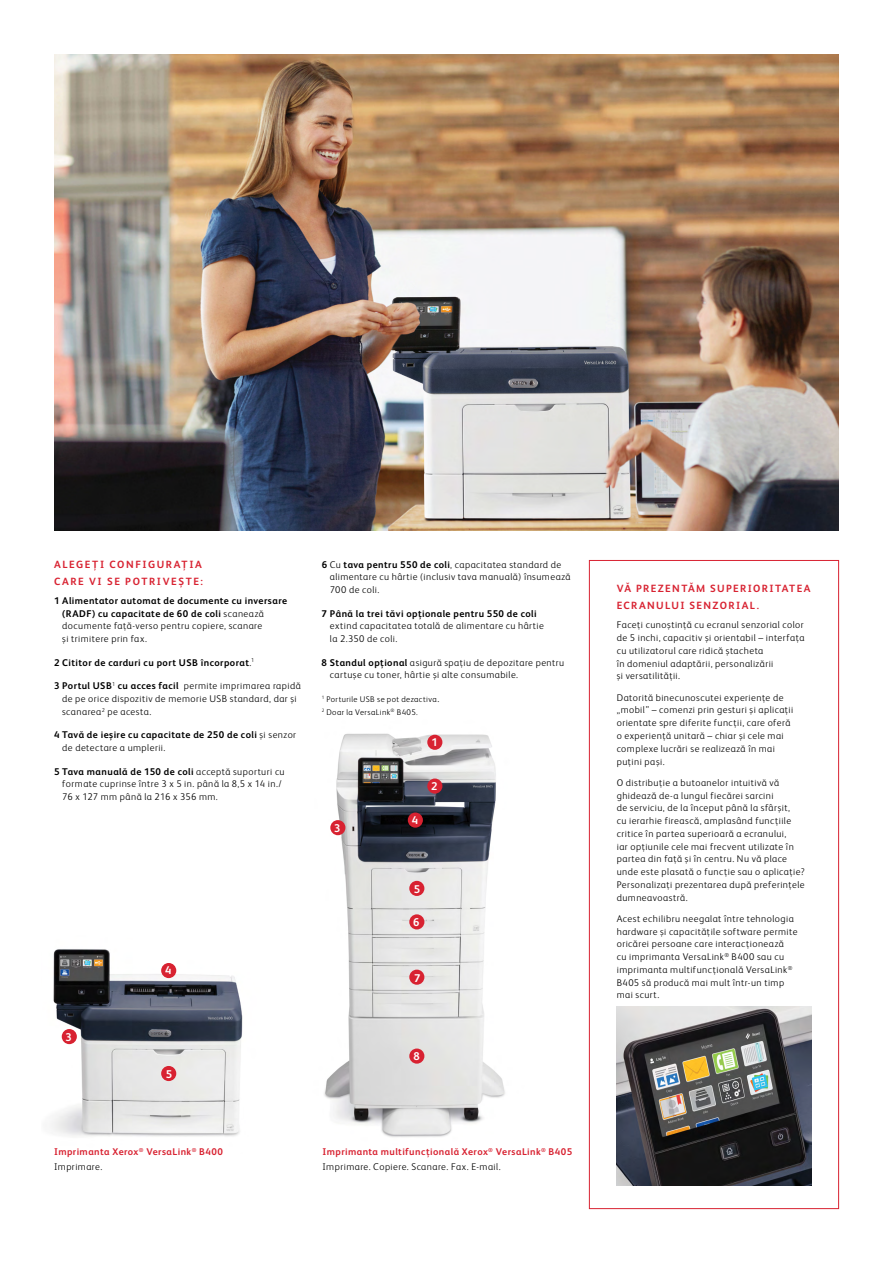
<style>
.page{position:relative;width:893px;height:1263px;background:#fff}
.page>*{position:absolute;margin:0;border:0;box-sizing:border-box;transform-origin:0 0}
.t1{font:700 11.25px "Xerox Sans";color:#fff}
.t2{font:700 10.5px/17.5px "Xerox Sans";letter-spacing:.135em;color:#d82231}
.t3{font:300 9.75px/12.8px "Xerox Sans";letter-spacing:.045em;color:#000}
.t4{font:700 9.75px/12.8px "Xerox Sans";letter-spacing:.045em;color:#000}
.t5{font:700 9.75px/15px "Xerox Sans";letter-spacing:.045em;color:#d82231}
.t6{font:300 8.25px/12.5px "Xerox Sans";letter-spacing:.045em;color:#000}
.s1{font-weight:300}
.s2{font-weight:700}
.s3{font-size:9.75px}
.s4{font-weight:300;color:#000}
</style>
<div class="page">
<img style="left:324px;top:733px;width:181px;height:404px">
<div style="left:409px;top:1048px;width:15px;height:16px;background:#d82231;border-radius:50%"></div>
<div style="left:409px;top:969px;width:15px;height:16px;background:#d82231;border-radius:50%"></div>
<div style="left:409px;top:914px;width:15px;height:15px;background:#d82231;border-radius:50%"></div>
<div style="left:409px;top:881px;width:15px;height:15px;background:#d82231;border-radius:50%"></div>
<div style="left:408px;top:812px;width:15px;height:16px;background:#d82231;border-radius:50%"></div>
<div style="left:330px;top:820px;width:15px;height:15px;background:#d82231;border-radius:50%"></div>
<div style="left:427px;top:778px;width:15px;height:16px;background:#d82231;border-radius:50%"></div>
<div style="left:427px;top:735px;width:15px;height:15px;background:#d82231;border-radius:50%"></div>
<img style="left:51px;top:949px;width:192px;height:188px">
<div style="left:161px;top:1066px;width:15px;height:15px;background:#d82231;border-radius:50%"></div>
<div style="left:161px;top:963px;width:15px;height:15px;background:#d82231;border-radius:50%"></div>
<div style="left:62px;top:1029px;width:15px;height:15px;background:#d82231;border-radius:50%"></div>
<img style="left:617px;top:1006px;width:194px;height:180px">
<img style="left:54px;top:54px;width:785px;height:477px">
<div style="left:589px;top:560px;width:250px;height:649px;border:1px solid #d82231"></div>
<p class="t2" style="left:54px;top:556px;width:151px;line-height:16.5px">ALEGEȚI CONFIGURAȚIA<br>CARE VI SE POTRIVEȘTE:</p>
<p class="t4" style="left:62px;top:594px;width:226px;text-indent:-8px">1 Alimentator automat de documente cu inversare (RADF) cu capacitate de 60 de coli <span class="s1">scanează documente față-verso pentru copiere, scanare<br>și trimitere prin fax.</span></p>
<p class="t4" style="left:54px;top:655px;width:202px">2 Cititor de carduri cu port USB încorporat<span class="s1">.</span><sup>1</sup></p>
<p class="t3" style="left:62px;top:679px;width:240px;text-indent:-8px"><span class="s2">3 Portul USB</span><sup>1</sup> <span class="s2">cu acces facil</span> permite imprimarea rapidă de pe orice dispozitiv de memorie USB standard, dar și scanarea<sup>2</sup> pe acesta.</p>
<p class="t4" style="left:62px;top:728px;width:235px;text-indent:-8px">4 Tavă de ieșire cu capacitate de 250 de coli <span class="s1">și senzor de detectare a umplerii.</span></p>
<p class="t3" style="left:62px;top:764px;width:224px;text-indent:-8px"><span class="s2">5 Tava manuală de 150 de coli</span> acceptă suporturi cu formate cuprinse între 3 x 5 in. până la 8,5 x 14 in./<br>76 x 127 mm până la 216 x 356 mm.</p>
<p class="t1" style="left:66px;top:1029px;width:8px">3</p>
<p class="t1" style="left:165px;top:963px;width:8px">4</p>
<p class="t1" style="left:166px;top:1066px;width:8px">5</p>
<p class="t3" style="left:330px;top:557px;width:242px;text-indent:-8px"><span class="s2">6</span> Cu <span class="s2">tava pentru 550 de coli</span>, capacitatea standard de alimentare cu hârtie (inclusiv tava manuală) însumează<br>700 de coli.</p>
<p class="t4" style="left:322px;top:606px;width:217px">7 Până la trei tăvi opționale pentru 550 de coli</p>
<p class="t3" style="left:330px;top:619px;width:216px">extind capacitatea totală de alimentare cu hârtie la 2.350 de coli.</p>
<p class="t3" style="left:330px;top:655px;width:236px;text-indent:-8px"><span class="s2">8 Standul opțional</span> asigură spațiu de depozitare pentru cartușe cu toner, hârtie și alte consumabile.</p>
<p class="t6" style="left:322px;top:693px;width:119px"><sup>1</sup> Porturile USB se pot dezactiva<span class="s3">.<br></span><sup>2</sup> Doar la VersaLink<sup>®</sup> B405.</p>
<p class="t1" style="left:431px;top:735px;width:8px">1</p>
<p class="t1" style="left:334px;top:820px;width:8px">3</p>
<p class="t1" style="left:412px;top:812px;width:8px">4</p>
<p class="t1" style="left:431px;top:778px;width:8px">2</p>
<p class="t1" style="left:414px;top:881px;width:8px">5</p>
<p class="t1" style="left:413px;top:914px;width:8px">6</p>
<p class="t1" style="left:414px;top:970px;width:8px">7</p>
<p class="t1" style="left:414px;top:1048px;width:8px">8</p>
<p class="t5" style="left:54px;top:1143px;width:170px">Imprimanta Xerox<sup>®</sup> VersaLink<sup>®</sup> B400<br><span class="s4">Imprimare.</span></p>
<p class="t5" style="left:323px;top:1143px;width:251px">Imprimanta multifuncţională Xerox<sup>®</sup> VersaLink<sup>®</sup> B405<br><span class="s4">Imprimare. Copiere. Scanare. Fax. E-mail.</span></p>
<p class="t2" style="left:617px;top:579px;width:195px">VĂ PREZENTĂM SUPERIORITATEA<br>ECRANULUI SENZORIAL.</p>
<p class="t3" style="left:617px;top:618px;width:189px">Faceți cunoștință cu ecranul senzorial color de 5 inchi, capacitiv și orientabil – interfața cu utilizatorul care ridică ștacheta<br>în domeniul adaptării, personalizării<br>și versatilității.</p>
<p class="t3" style="left:617px;top:690px;width:178px">Datorită binecunoscutei experiențe de „mobil” – comenzi prin gesturi și aplicații orientate spre diferite funcții, care oferă o experiență unitară – chiar și cele mai complexe lucrări se realizează în mai puțini pași.</p>
<p class="t3" style="left:617px;top:775px;width:189px">O distribuție a butoanelor intuitivă vă ghidează de-a lungul fiecărei sarcini<br>de serviciu, de la început până la sfârșit,<br>cu ierarhie firească, amplasând funcțiile critice în partea superioară a ecranului,<br>iar opțiunile cele mai frecvent utilizate în partea din față și în centru. Nu vă place unde este plasată o funcție sau o aplicație?<br>Personalizați prezentarea după preferințele dumneavoastră.</p>
<p class="t3" style="left:617px;top:912px;width:182px">Acest echilibru neegalat între tehnologia hardware și capacitățile software permite oricărei persoane care interacționează<br>cu imprimanta VersaLink<sup>®</sup> B400 sau cu imprimanta multifuncțională VersaLink<sup>® </sup>B405 să producă mai mult într-un timp mai scurt.</p>
</div>
